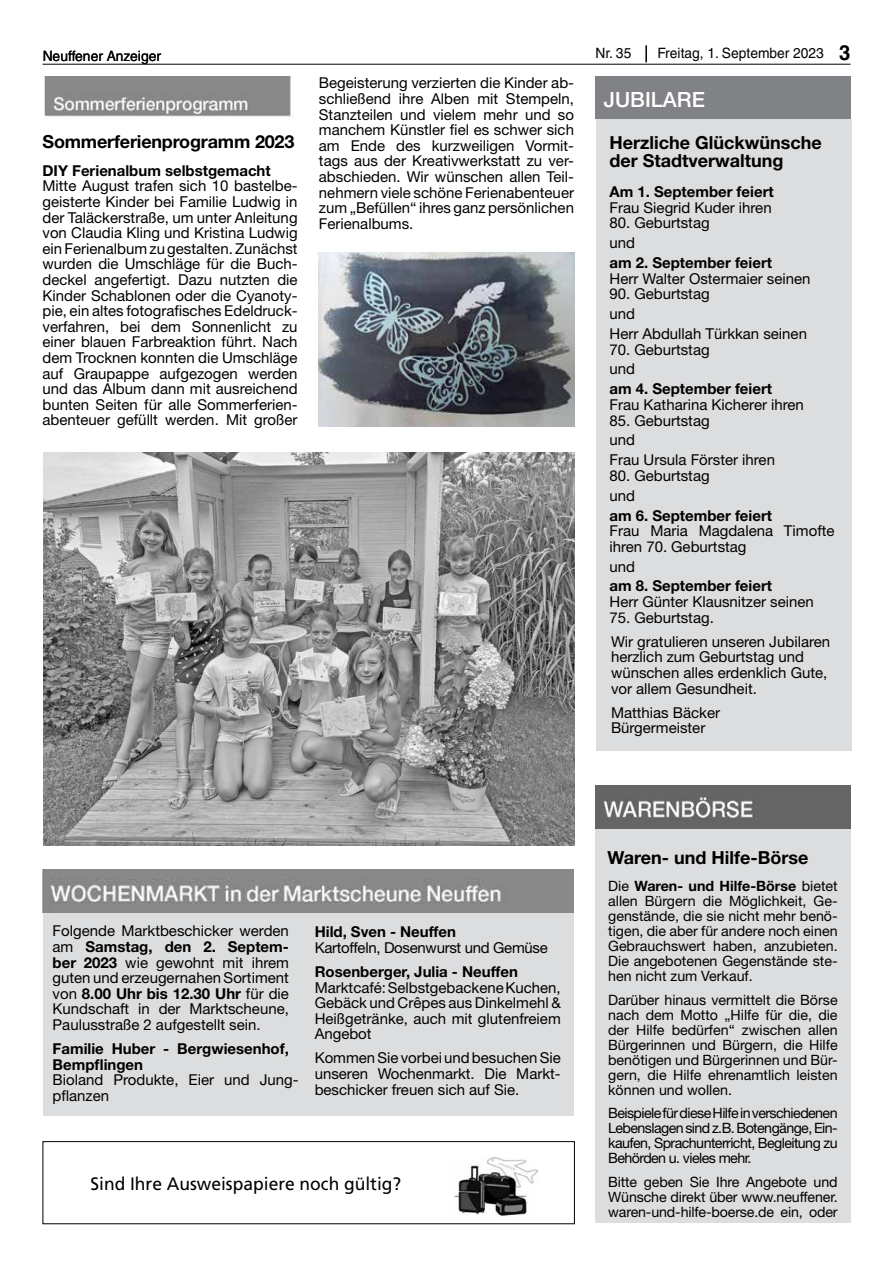
<style>
.page{position:relative;width:893px;height:1263px;background:#fff}
.page>*{position:absolute;margin:0;border:0;box-sizing:border-box;transform-origin:0 0}
.t1{font:500 21px "Helvetica Neue";color:#fff}
.t2{font:700 18px/18px "Helvetica Neue";color:#000}
.t3{font:18px "Frutiger";color:#000}
.t4{font:15px/15.6px "Helvetica Neue";color:#000}
.t5{font:700 15px/15.6px "Helvetica Neue";color:#000}
.t6{font:15px "Helvetica Neue";letter-spacing:-.02em;color:#000}
.t7{font:14.25px/15px "Helvetica Neue";letter-spacing:-.01em;color:#000;text-align:justify}
.t8{font:14.25px "Helvetica";color:#000}
.s1{font-weight:700;font-size:21px}
.s2{font-weight:700}
</style>
<div class="page">
<hr style="left:43px;top:64px;width:807px;height:1px;background:#000">
<svg style="left:645px;top:45px;width:2px;height:17px"></svg>
<img style="left:44px;top:77px;width:247px;height:40px">
<div style="left:44px;top:909px;width:530px;height:206px;background:#dcddde"></div>
<img style="left:43px;top:870px;width:531px;height:42px">
<div style="left:595px;top:786px;width:255px;height:436px;background:#dcddde"></div>
<img style="left:595px;top:786px;width:255px;height:42px">
<img style="left:319px;top:252px;width:255px;height:174px">
<img style="left:43px;top:452px;width:532px;height:393px">
<div style="left:43px;top:1141px;width:532px;height:83px;border:1px solid #000"></div>
<img style="left:454px;top:1157px;width:83px;height:59px">
<div style="left:596px;top:119px;width:255px;height:631px;background:#dcddde"></div>
<div style="left:595px;top:77px;width:255px;height:42px;background:#808285"></div>
<p class="t8" style="left:43px;top:48px;width:120px">Neuffener Anzeiger</p>
<p class="t8" style="left:595px;top:45px;width:38px">Nr. 35</p>
<p class="t8" style="left:657px;top:45px;width:194px">Freitag, 1. September 2023 <span class="s1">3</span></p>
<p class="t2" style="left:43px;top:132px;width:253px">Sommerferienprogramm 2023</p>
<p class="t5" style="left:43px;top:162px;width:230px">DIY Ferienalbum selbstgemacht</p>
<p class="t4" style="left:43px;top:178px;width:257px;text-align:justify">Mitte August trafen sich 10 bastelbe&shy;geisterte Kinder bei Familie Ludwig in der Taläckerstraße, um unter Anleitung von Claudia Kling und Kristina Ludwig ein Ferienalbum zu gestalten. Zunächst wurden die Umschläge für die Buch&shy;deckel angefertigt. Dazu nutzten die Kinder Schablonen oder die Cyanoty&shy;pie, ein altes fotografisches Edeldruck&shy;verfahren, bei dem Sonnenlicht zu einer blauen Farbreaktion führt. Nach dem Trocknen konnten die Umschläge auf Graupappe aufgezogen werden und das Album dann mit ausreichend bunten Seiten für alle Sommerferien&shy;abenteuer gefüllt werden. Mit großer</p>
<p class="t4" style="left:319px;top:75px;width:257px;text-align:justify">Begeisterung verzierten die Kinder ab&shy;schließend ihre Alben mit Stempeln, Stanzteilen und vielem mehr und so manchem Künstler fiel es schwer sich am Ende des kurzweiligen Vormit&shy;tags aus der Kreativwerkstatt zu ver&shy;abschieden. Wir wünschen allen Teil&shy;nehmern viele schöne Ferienabenteuer zum „Befüllen“ ihres ganz persönlichen Ferienalbums.</p>
<h1 class="t1" style="left:604px;top:87px;width:103px">JUBILARE</h1>
<p class="t2" style="left:609px;top:133px;width:214px">Herzliche Glückwünsche der Stadtverwaltung</p>
<p class="t5" style="left:609px;top:184px;width:166px">Am 1. September feiert</p>
<p class="t4" style="left:609px;top:199px;width:164px">Frau Siegrid Kuder ihren</p>
<p class="t4" style="left:609px;top:213px;width:102px;line-height:19.8px">80. Geburtstag und</p>
<p class="t5" style="left:609px;top:255px;width:164px">am 2. September feiert</p>
<p class="t4" style="left:609px;top:270px;width:203px">Herr Walter Ostermaier seinen</p>
<p class="t4" style="left:609px;top:284px;width:199px;line-height:19.8px">90. Geburtstag<br>und<br>Herr Abdullah Türkkan seinen</p>
<p class="t4" style="left:609px;top:339px;width:102px;line-height:19.8px">70. Geburtstag und</p>
<p class="t5" style="left:609px;top:381px;width:164px">am 4. September feiert</p>
<p class="t4" style="left:609px;top:397px;width:196px">Frau Katharina Kicherer ihren</p>
<p class="t4" style="left:609px;top:410px;width:167px;line-height:19.8px">85. Geburtstag<br>und<br>Frau Ursula Förster ihren</p>
<p class="t4" style="left:609px;top:465px;width:102px;line-height:19.8px">80. Geburtstag und</p>
<p class="t5" style="left:609px;top:507px;width:164px">am 6. September feiert</p>
<p class="t4" style="left:609px;top:523px;width:227px">Frau Maria Magdalena Timofte ihren 70. Geburtstag</p>
<p class="t4" style="left:609px;top:558px;width:27px">und</p>
<p class="t5" style="left:609px;top:578px;width:164px">am 8. September feiert</p>
<p class="t4" style="left:609px;top:594px;width:206px">Herr Günter Klausnitzer seinen</p>
<p class="t4" style="left:609px;top:605px;width:222px;line-height:24.2px">75. Geburtstag.<br>Wir gratulieren unseren Jubilaren</p>
<p class="t4" style="left:611px;top:649px;width:218px">herzlich zum Geburtstag und wünschen alles erdenklich Gute, vor allem Gesundheit.</p>
<p class="t4" style="left:611px;top:704px;width:111px">Matthias Bäcker<br>Bürgermeister</p>
<p class="t4" style="left:53px;top:923px;width:238px;text-align:justify">Folgende Marktbeschicker werden am <span class="s2">Samstag, den 2. Septem&shy;ber 2023</span> wie gewohnt mit ihrem guten und erzeugernahen Sortiment von <span class="s2">8.00 Uhr bis 12.30 Uhr</span> für die Kundschaft in der Marktscheune, Paulusstraße 2 aufgestellt sein.</p>
<p class="t5" style="left:53px;top:1041px;width:238px">Familie Huber - Bergwiesenhof,<br>Bempflingen</p>
<p class="t4" style="left:53px;top:1072px;width:248px">Bioland Produkte, Eier und Jung&shy;pflanzen</p>
<p class="t5" style="left:315px;top:924px;width:143px">Hild, Sven - Neuffen</p>
<p class="t6" style="left:315px;top:938px;width:235px">Kartoffeln, Dosenwurst und Gemüse</p>
<p class="t5" style="left:315px;top:963px;width:205px">Rosenberger, Julia - Neuffen</p>
<p class="t4" style="left:315px;top:979px;width:248px;text-align:justify">Marktcafé: Selbstgebackene Kuchen, Gebäck und Crêpes aus Dinkelmehl &amp; Heißgetränke, auch mit glutenfreiem Angebot</p>
<p class="t4" style="left:315px;top:1050px;width:248px;text-align:justify">Kommen Sie vorbei und besuchen Sie unseren Wochenmarkt. Die Markt&shy;beschicker freuen sich auf Sie.</p>
<p class="t3" style="left:90px;top:1173px;width:312px">Sind Ihre Ausweispapiere noch gültig?</p>
<p class="t2" style="left:608px;top:848px;width:202px">Waren- und Hilfe-Börse</p>
<p class="t7" style="left:608px;top:878px;width:231px">Die <span class="s2">Waren- und Hilfe-Börse</span> bietet allen Bürgern die Möglichkeit, Ge&shy;genstände, die sie nicht mehr benö&shy;tigen, die aber für andere noch einen Gebrauchswert haben, anzubieten.<br>Die angebotenen Gegenstände ste&shy;hen nicht zum Verkauf.</p>
<p class="t7" style="left:608px;top:992px;width:231px">Darüber hinaus vermittelt die Börse nach dem Motto „Hilfe für die, die der Hilfe bedürfen“ zwischen allen Bürgerinnen und Bürgern, die Hilfe benötigen und Bürgerinnen und Bür&shy;gern, die Hilfe ehrenamtlich leisten können und wollen.</p>
<p class="t7" style="left:608px;top:1105px;width:231px">Beispiele für diese Hilfe in verschiedenen Lebenslagen sind z.B. Botengänge, Ein&shy;kaufen, Sprachunterricht, Begleitung zu Behörden u. vieles mehr.</p>
<p class="t7" style="left:608px;top:1174px;width:231px">Bitte geben Sie Ihre Angebote und Wünsche direkt über www.neuffener. waren-und-hilfe-boerse.de ein, oder</p>
</div>
